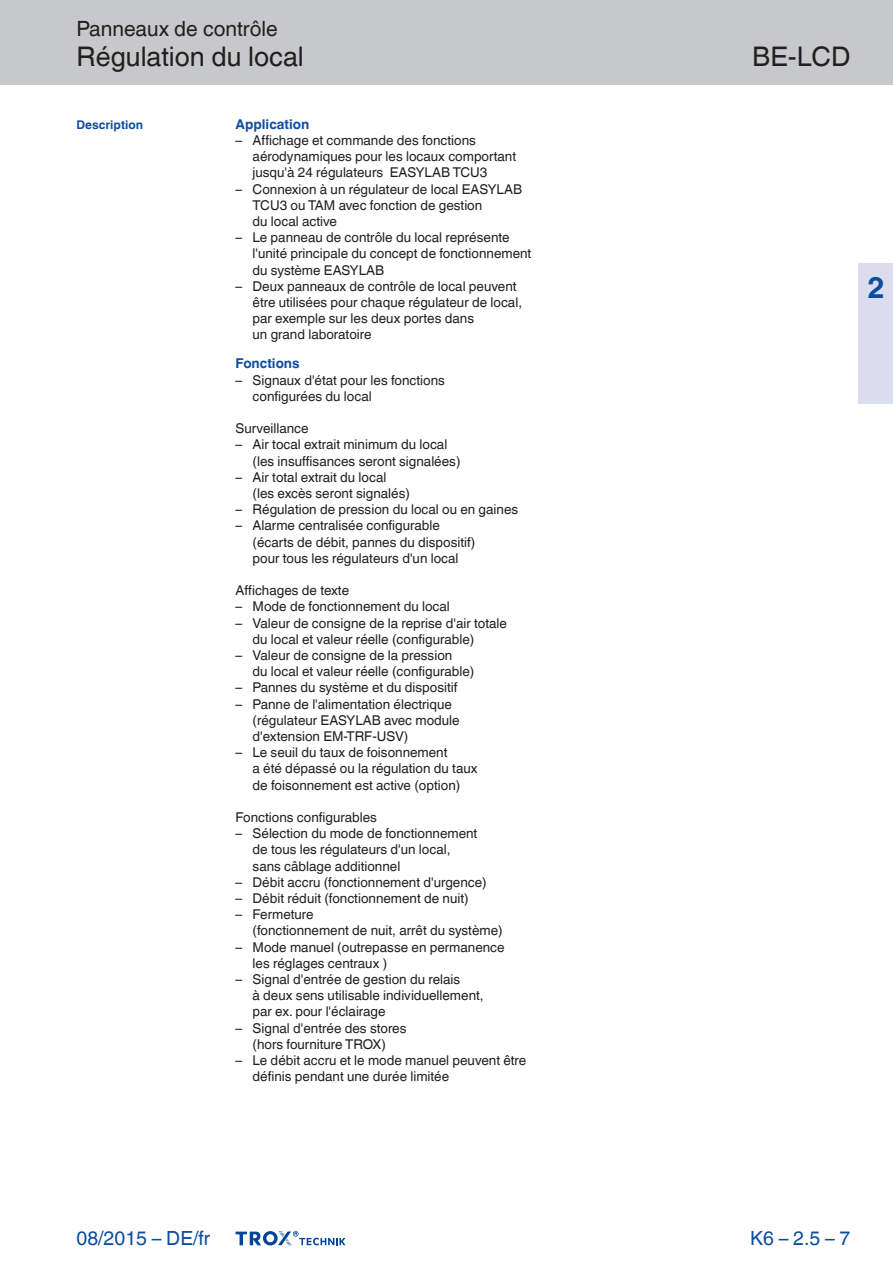
<style>
.page{position:relative;width:893px;height:1263px;background:#fff}
.page>*{position:absolute;margin:0;border:0;box-sizing:border-box;transform-origin:0 0}
.t1{font:700 30px "TROX Helvetica";color:#0d4da1}
.t2{font:27px "TROX Helvetica";color:#231f20}
.t3{font:21px "TROX Helvetica";color:#231f20}
.t4{font:19.5px "TROX Helvetica";color:#0d4da1}
.t5{font:13.5px/16.2px "TROX Helvetica";color:#231f20}
.t6{font:700 13.5px "TROX Helvetica";color:#0d4da1}
.t7{font:700 12px "TROX Helvetica";color:#0d4da1}
</style>
<div class="page">
<div style="left:0;top:0;width:893px;height:85px;background:#c7c8ca"></div>
<svg style="left:236px;top:1231px;width:110px;height:15px"></svg>
<div style="left:859px;top:264px;width:34px;height:140px;background:#dbddef"></div>
<h3 class="t3" style="left:77px;top:17px;width:203px">Panneaux de contrôle</h3>
<h2 class="t2" style="left:77px;top:41px;width:229px">Régulation du local</h2>
<p class="t7" style="left:77px;top:117px;width:68px">Description</p>
<p class="t6" style="left:236px;top:116px;width:75px">Application</p>
<p class="t5" style="left:253px;top:132px;width:265px;text-indent:-17px">– Affichage et commande des fonctions aérodynamiques pour les locaux comportant jusqu'à 24 régulateurs EASYLAB TCU3</p>
<p class="t5" style="left:253px;top:181px;width:271px;text-indent:-17px">– Connexion à un régulateur de local EASYLAB<br>TCU3 ou TAM avec fonction de gestion<br>du local active</p>
<p class="t5" style="left:253px;top:229px;width:280px;text-indent:-17px">– Le panneau de contrôle du local représente l'unité principale du concept de fonctionnement du système EASYLAB</p>
<p class="t5" style="left:253px;top:278px;width:271px;text-indent:-17px">– Deux panneaux de contrôle de local peuvent être utilisées pour chaque régulateur de local, par exemple sur les deux portes dans<br>un grand laboratoire</p>
<p class="t6" style="left:236px;top:356px;width:66px">Fonctions</p>
<p class="t5" style="left:253px;top:372px;width:194px;text-indent:-17px">– Signaux d'état pour les fonctions configurées du local</p>
<p class="t5" style="left:236px;top:420px;width:75px">Surveillance</p>
<p class="t5" style="left:253px;top:437px;width:209px;text-indent:-17px">– Air tocal extrait minimum du local (les insuffisances seront signalées)</p>
<p class="t5" style="left:253px;top:469px;width:159px;text-indent:-17px">– Air total extrait du local (les excès seront signalés)</p>
<p class="t5" style="left:236px;top:501px;width:284px">– Régulation de pression du local ou en gaines</p>
<p class="t5" style="left:253px;top:518px;width:224px;text-indent:-17px">– Alarme centralisée configurable (écarts de débit, pannes du dispositif) pour tous les régulateurs d'un local</p>
<p class="t5" style="left:236px;top:582px;width:115px">Affichages de texte</p>
<p class="t5" style="left:236px;top:599px;width:216px">– Mode de fonctionnement du local</p>
<p class="t5" style="left:253px;top:615px;width:256px;text-indent:-17px">– Valeur de consigne de la reprise d'air totale du local et valeur réelle (configurable)</p>
<p class="t5" style="left:253px;top:647px;width:223px;text-indent:-17px">– Valeur de consigne de la pression<br>du local et valeur réelle (configurable)</p>
<p class="t5" style="left:236px;top:680px;width:224px">– Pannes du système et du dispositif</p>
<p class="t5" style="left:253px;top:696px;width:209px;text-indent:-17px">– Panne de l'alimentation électrique (régulateur EASYLAB avec module d'extension EM-TRF-USV)</p>
<p class="t5" style="left:253px;top:744px;width:227px;text-indent:-17px">– Le seuil du taux de foisonnement<br>a été dépassé ou la régulation du taux de foisonnement est active (option)</p>
<p class="t5" style="left:236px;top:809px;width:143px">Fonctions configurables</p>
<p class="t5" style="left:253px;top:825px;width:226px;text-indent:-17px">– Sélection du mode de fonctionnement de tous les régulateurs d'un local, sans câblage additionnel</p>
<p class="t5" style="left:236px;top:874px;width:253px">– Débit accru (fonctionnement d'urgence)</p>
<p class="t5" style="left:236px;top:890px;width:235px">– Débit réduit (fonctionnement de nuit)</p>
<p class="t5" style="left:253px;top:906px;width:252px;text-indent:-17px">– Fermeture<br>(fonctionnement de nuit, arrêt du système)</p>
<p class="t5" style="left:253px;top:939px;width:254px;text-indent:-17px">– Mode manuel (outrepasse en permanence les réglages centraux )</p>
<p class="t5" style="left:253px;top:971px;width:233px;text-indent:-17px">– Signal d'entrée de gestion du relais<br>à deux sens utilisable individuellement, par ex. pour l'éclairage</p>
<p class="t5" style="left:236px;top:1020px;width:172px;text-align:center">– Signal d'entrée des stores (hors fourniture TROX)</p>
<p class="t5" style="left:253px;top:1052px;width:275px;text-indent:-17px">– Le débit accru et le mode manuel peuvent être définis pendant une durée limitée</p>
<h3 class="t4" style="left:77px;top:1227px;width:135px">08/2015 – DE/fr</h3>
<h2 class="t2" style="left:752px;top:41px;width:100px">BE-LCD</h2>
<h1 class="t1" style="left:867px;top:270px;width:19px">2</h1>
<h3 class="t4" style="left:750px;top:1227px;width:102px">K6 – 2.5 – 7</h3>
</div>
